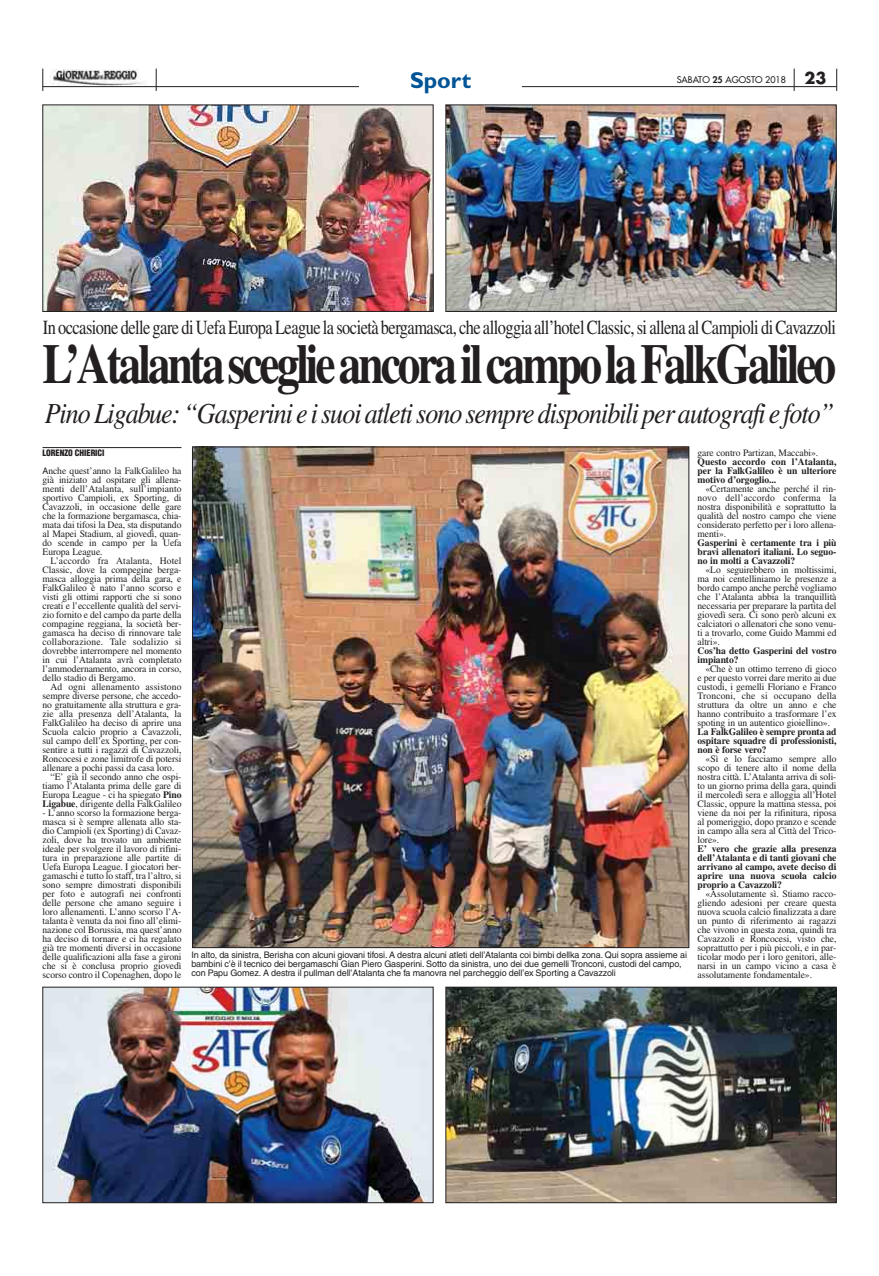
<style>
.page{position:relative;width:879px;height:1276px;background:#fff}
.page>*{position:absolute;margin:0;border:0;box-sizing:border-box;transform-origin:0 0}
.t1{font:700 56px "Times";letter-spacing:-.065em;color:#231f20;scale:.81 1}
.t2{font:italic 29px "Times";letter-spacing:-.04em;color:#231f20;scale:.9 1}
.t3{font:700 23px "Gill Sans";color:#005496}
.t4{font:20px "Times";letter-spacing:-.035em;color:#231f20;scale:.82 1}
.t5{font:9.8px/9px "Times";letter-spacing:-.01em;color:#231f20;text-align:justify}
.t6{font:700 9.8px/9px "Times";letter-spacing:-.01em;color:#231f20;text-align:justify}
.t7{font:9.8px "Times";letter-spacing:.01em;color:#231f20}
.t8{font:9px/9px "Helvetica";letter-spacing:-.01em;color:#231f20}
.t9{font:9px "Futura";color:#231f20}
.t10{font:900 condensed 8.6px "Helvetica";letter-spacing:-.01em;color:#231f20}
.s1{font-weight:800}
.s2{font-weight:700;font-size:16px}
.s3{font-family:"Helvetica";font-size:9px}
.s4{font-weight:700}
</style>
<div class="page">
<img style="left:50px;top:70px;width:106px;height:16px">
<hr style="left:43px;top:86px;width:793px;height:1px;background:#231f20">
<svg style="left:43px;top:69px;width:1px;height:22px"></svg>
<svg style="left:156px;top:69px;width:1px;height:22px"></svg>
<svg style="left:836px;top:69px;width:1px;height:22px"></svg>
<svg style="left:794px;top:69px;width:1px;height:22px"></svg>
<hr style="left:43px;top:447px;width:138px;height:1px;background:#231f20">
<img style="left:45px;top:107px;width:386px;height:203px">
<div style="left:43px;top:105px;width:390px;height:207px;border:1px solid #231f20"></div>
<img style="left:447px;top:107px;width:387px;height:203px">
<div style="left:445px;top:105px;width:391px;height:207px;border:1px solid #231f20"></div>
<img style="left:194px;top:449px;width:493px;height:497px">
<img style="left:45px;top:989px;width:386px;height:212px">
<div style="left:43px;top:987px;width:390px;height:216px;border:1px solid #231f20"></div>
<img style="left:447px;top:989px;width:387px;height:212px">
<div style="left:445px;top:987px;width:391px;height:216px;border:1px solid #231f20"></div>
<div style="left:359px;top:73px;width:162px;height:22px;background:#fff"></div>
<h3 class="t3" style="left:410px;top:73px;width:62px">Sport</h3>
<p class="t9" style="left:676px;top:75px;width:151px">SABATO <span class="s1">25</span> AGOSTO 2018 <span class="s2">23</span></p>
<h3 class="t4" style="left:43px;top:320px;width:969px">In occasione delle gare di Uefa Europa League la società bergamasca, che alloggia all’hotel Classic, si allena al Campioli di Cavazzoli</h3>
<h1 class="t1" style="left:43px;top:343px;width:981px">L’Atalanta sceglie ancora il campo la FalkGalileo</h1>
<h2 class="t2" style="left:45px;top:403px;width:879px">Pino Ligabue: “Gasperini e i suoi atleti sono sempre disponibili per autografi e foto”</h2>
<p class="t10" style="left:43px;top:449px;width:64px">LORENZO CHIERICI</p>
<p class="t5" style="left:43px;top:467px;width:140px"><span class="s3">A</span>nche quest’anno la FalkGalileo ha già iniziato ad ospitare gli allena&shy;menti dell’Atalanta, sull’impianto sportivo Campioli, ex Sporting, di Cavazzoli, in occasione delle gare che la formazione bergamasca, chia&shy;mata dai tifosi la Dea, sta disputando al Mapei Stadium, al giovedì, quan&shy;do scende in campo per la Uefa Europa League.</p>
<p class="t5" style="left:43px;top:557px;width:140px;text-indent:8px">L’accordo fra Atalanta, Hotel Classic, dove la compegine berga&shy;masca alloggia prima della gara, e FalkGalileo è nato l’anno scorso e visti gli ottimi rapporti che si sono creati e l’eccellente qualità del servi&shy;zio fornito e del campo da parte della compagine reggiana, la società ber&shy;gamasca ha deciso di rinnovare tale collaborazione. Tale sodalizio si dovrebbe interrompere nel momento in cui l’Atalanta avrà completato l’ammodernamento, ancora in corso, dello stadio di Bergamo.</p>
<p class="t7" style="left:51px;top:683px;width:132px">Ad ogni allenamento assistono</p>
<p class="t5" style="left:43px;top:692px;width:140px">sempre diverse persone, che accedo-</p>
<p class="t5" style="left:43px;top:701px;width:140px">no gratuitamente alla struttura e gra-</p>
<p class="t5" style="left:43px;top:710px;width:140px">zie alla presenza dell’Atalanta, la</p>
<p class="t5" style="left:43px;top:719px;width:140px">FalkGalileo ha deciso di aprire una</p>
<p class="t5" style="left:43px;top:728px;width:140px">Scuola calcio proprio a Cavazzoli,</p>
<p class="t5" style="left:43px;top:737px;width:140px">sul campo dell’ex Sporting, per con-</p>
<p class="t5" style="left:43px;top:746px;width:140px">sentire a tutti i ragazzi di Cavazzoli,</p>
<p class="t5" style="left:43px;top:755px;width:140px">Roncocesi e zone limitrofe di potersi</p>
<p class="t5" style="left:43px;top:764px;width:133px">allenare a pochi passi da casa loro.</p>
<p class="t5" style="left:51px;top:773px;width:132px">“E’ già il secondo anno che ospi-</p>
<p class="t5" style="left:43px;top:782px;width:140px">tiamo l’Atalanta prima delle gare di</p>
<p class="t5" style="left:43px;top:791px;width:140px">Europa League - ci ha spiegato <span class="s4">Pino</span></p>
<p class="t5" style="left:43px;top:800px;width:140px"><span class="s4">Ligabue</span>, dirigente della FalkGalileo</p>
<p class="t5" style="left:43px;top:809px;width:140px">- L’anno scorso la formazione berga&shy;masca si è sempre allenata allo sta&shy;dio Campioli (ex Sporting) di Cavaz&shy;zoli, dove ha trovato un ambiente ideale per svolgere il lavoro di rifini&shy;tura in preparazione alle partite di Uefa Europa League. I giocatori ber&shy;gamaschi e tutto lo staff, tra l’altro, si sono sempre dimostrati disponibili per foto e autografi nei confronti delle persone che amano seguire i loro allenamenti. L’anno scorso l’A&shy;talanta è venuta da noi fino all’elimi&shy;nazione col Borussia, ma quest’anno ha deciso di tornare e ci ha regalato già tre momenti diversi in occasione delle qualificazioni alla fase a gironi che si è conclusa proprio giovedì scorso contro il Copenaghen, dopo le</p>
<p class="t5" style="left:697px;top:449px;width:122px">gare contro Partizan, Maccabi».</p>
<p class="t6" style="left:697px;top:458px;width:140px">Questo accordo con l’Atalanta, per la FalkGalileo è un ulteriore motivo d’orgoglio...</p>
<p class="t5" style="left:697px;top:485px;width:140px;text-indent:8px">«Certamente anche perché il rin&shy;novo dell’accordo conferma la nostra disponibilità e soprattutto la qualità del nostro campo che viene considerato perfetto per i loro allena&shy;menti».</p>
<p class="t6" style="left:697px;top:539px;width:140px">Gasperini è certamente tra i più bravi allenatori italiani. Lo seguo&shy;no in molti a Cavazzoli?</p>
<p class="t5" style="left:697px;top:566px;width:140px;text-indent:8px">«Lo seguirebbero in moltissimi, ma noi centelliniamo le presenze a bordo campo anche perchè vogliamo che l’Atalanta abbia la tranquillità necessaria per preparare la partita del giovedì sera. Ci sono però alcuni ex calciatori o allenatori che sono venu&shy;ti a trovarlo, come Guido Mammi ed altri».</p>
<p class="t6" style="left:697px;top:647px;width:140px">Cos’ha detto Gasperini del vostro impianto?</p>
<p class="t5" style="left:697px;top:665px;width:140px;text-indent:8px">«Che è un ottimo terreno di gioco e per questo vorrei dare merito ai due custodi, i gemelli Floriano e Franco Tronconi, che si occupano della struttura da oltre un anno e che hanno contribuito a trasformare l’ex spoting in un autentico gioiellino».</p>
<p class="t6" style="left:697px;top:728px;width:140px">La FalkGalileo è sempre pronta ad ospitare squadre di professionisti, non è forse vero?</p>
<p class="t5" style="left:697px;top:755px;width:140px;text-indent:8px">«Sì e lo facciamo sempre allo scopo di tenere alto il nome della nostra città. L’Atalanta arriva di soli&shy;to un giorno prima della gara, quindi il mercoledì sera e alloggia all’Hotel Classic, oppure la mattina stessa, poi viene da noi per la rifinitura, riposa al pomeriggio, dopo pranzo e scende in campo alla sera al Città del Trico&shy;lore».</p>
<p class="t6" style="left:697px;top:845px;width:140px">E’ vero che grazie alla presenza dell’Atalanta e di tanti giovani che arrivano al campo, avete deciso di aprire una nuova scuola calcio proprio a Cavazzoli?</p>
<p class="t5" style="left:697px;top:890px;width:140px;text-indent:8px">«Assolutamente sì. Stiamo racco&shy;gliendo adesioni per creare questa nuova scuola calcio finalizzata a dare un punto di riferimento ai ragazzi che vivono in questa zona, quindi tra Cavazzoli e Roncocesi, visto che, soprattutto per i più piccoli, e in par&shy;ticolar modo per i loro genitori, alle&shy;narsi in un campo vicino a casa è assolutamente fondamentale».</p>
<p class="t8" style="left:191px;top:951px;width:497px">In alto, da sinistra, Berisha con alcuni giovani tifosi. A destra alcuni atleti dell’Atalanta coi bimbi dellka zona. Qui sopra assieme ai bambini c’è il tecnico dei bergamaschi Gian Piero Gasperini. Sotto da sinistra, uno dei due gemelli Tronconi, custodi del campo, con Papu Gomez. A destra il pullman dell’Atalanta che fa manovra nel parcheggio dell’ex Sporting a Cavazzoli</p>
</div>
